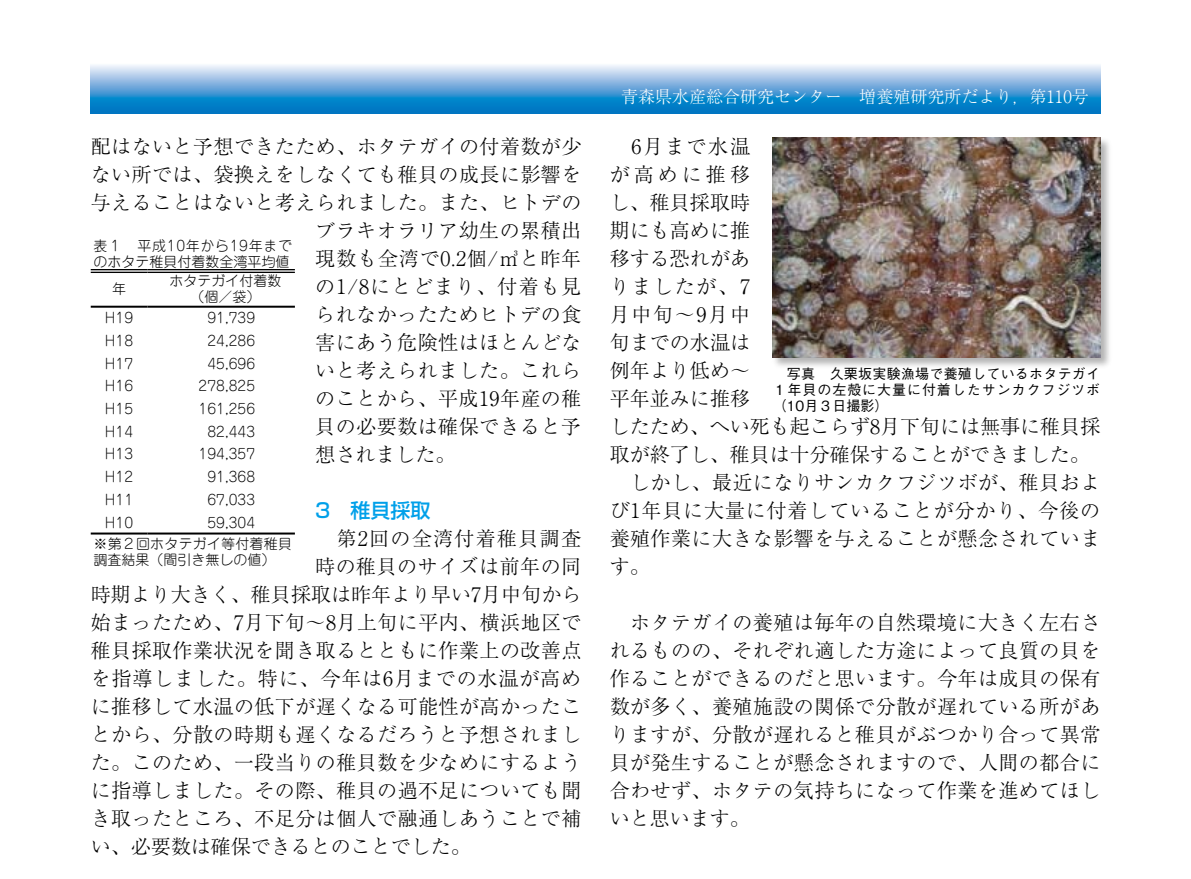
<style>
.page{position:relative;width:1191px;height:879px;background:#fff}
.page>*{position:absolute;margin:0;border:0;box-sizing:border-box;transform-origin:0 0}
.t1{font:300 20px/28px "Ryumin Pr 5";letter-spacing:.025em;color:#000}
.t2{font:300 20px "Ryumin Pr 5";color:#000}
.t3{font:300 20px "Ryumin Pr 5";letter-spacing:.045em;color:#000}
.t4{font:300 20px "Ryumin Pr 5";letter-spacing:.06em;color:#000}
.t5{font:300 20px "Ryumin Pr 5";letter-spacing:.065em;color:#000}
.t6{font:500 20px "Shin Go Pr 5";color:#00a0e9}
.t7{font:300 17px "Ryumin Pr 5";color:#fff}
.t8{font:300 14px/16px "Jun 101 Pro";color:#000}
.t9{font:500 14px/16px "Gothic BBB Pr 5";letter-spacing:.065em;color:#000;text-align:justify}
</style>
<div class="page">
<svg style="left:91px;top:65px;width:1009px;height:48px;background:#61a8da"></svg>
<svg style="left:91px;top:305px;width:204px;height:230px"></svg>
<hr style="left:91px;top:269px;width:56px;height:4px;background:#ababab">
<hr style="left:147px;top:269px;width:148px;height:4px;background:#afafaf">
<hr style="left:91px;top:269px;width:56px;height:1px;background:#000">
<hr style="left:91px;top:272px;width:56px;height:1px;background:#000">
<hr style="left:147px;top:269px;width:148px;height:1px;background:#000">
<hr style="left:147px;top:272px;width:148px;height:1px;background:#000">
<hr style="left:91px;top:306px;width:56px;height:2px;background:#000">
<hr style="left:147px;top:306px;width:148px;height:2px;background:#000">
<hr style="left:91px;top:532px;width:56px;height:2px;background:#000">
<hr style="left:147px;top:532px;width:148px;height:2px;background:#000">
<div style="left:770px;top:136px;width:343px;height:235px;background:#000;opacity:.3"></div>
<img style="left:772px;top:138px;width:328px;height:219px">
<p class="t1" style="left:91px;top:131px;width:492px">配はないと予想できたため、ホタテガイの付着数が少</p>
<p class="t1" style="left:91px;top:159px;width:492px">ない所では、袋換えをしなくても稚貝の成長に影響を</p>
<p class="t1" style="left:91px;top:187px;width:492px">与えることはないと考えられました。また、ヒトデの</p>
<p class="t1" style="left:315px;top:215px;width:267px">ブラキオラリア幼生の累積出</p>
<p class="t3" style="left:315px;top:242px;width:267px">現数も全湾で0.2個/㎥と昨年</p>
<p class="t4" style="left:315px;top:270px;width:267px">の1/8にとどまり、付着も見</p>
<p class="t1" style="left:315px;top:299px;width:267px">られなかったためヒトデの食</p>
<p class="t1" style="left:315px;top:327px;width:267px">害にあう危険性はほとんどな</p>
<p class="t1" style="left:315px;top:355px;width:267px">いと考えられました。これら</p>
<p class="t1" style="left:315px;top:383px;width:267px">のことから、平成19年産の稚</p>
<p class="t1" style="left:315px;top:411px;width:267px">貝の必要数は確保できると予</p>
<p class="t1" style="left:315px;top:439px;width:141px">想されました。</p>
<p class="t6" style="left:315px;top:494px;width:117px">3　稚貝採取</p>
<p class="t5" style="left:315px;top:522px;width:267px">　第2回の全湾付着稚貝調査</p>
<p class="t1" style="left:315px;top:551px;width:267px">時の稚貝のサイズは前年の同</p>
<p class="t2" style="left:91px;top:578px;width:492px">時期より大きく、稚貝採取は昨年より早い7月中旬から</p>
<p class="t1" style="left:91px;top:607px;width:492px">始まったため、7月下旬～8月上旬に平内、横浜地区で</p>
<p class="t1" style="left:91px;top:635px;width:492px">稚貝採取作業状況を聞き取るとともに作業上の改善点</p>
<p class="t3" style="left:91px;top:662px;width:492px">を指導しました。特に、今年は6月までの水温が高め</p>
<p class="t1" style="left:91px;top:691px;width:492px">に推移して水温の低下が遅くなる可能性が高かったこ</p>
<p class="t1" style="left:91px;top:719px;width:492px">とから、分散の時期も遅くなるだろうと予想されまし</p>
<p class="t1" style="left:91px;top:747px;width:492px">た。このため、一段当りの稚貝数を少なめにするよう</p>
<p class="t1" style="left:91px;top:775px;width:492px">に指導しました。その際、稚貝の過不足についても聞</p>
<p class="t1" style="left:91px;top:803px;width:492px">き取ったところ、不足分は個人で融通しあうことで補</p>
<p class="t2" style="left:91px;top:830px;width:382px">い、必要数は確保できるとのことでした。</p>
<p class="t8" style="left:94px;top:236px;width:200px">表１　平成10年から19年までのホタテ稚貝付着数全湾平均値</p>
<p class="t8" style="left:112px;top:279px;width:15px">年</p>
<p class="t8" style="left:169px;top:271px;width:113px;text-align:center">ホタテガイ付着数（個／袋）</p>
<p class="t8" style="left:105px;top:308px;width:30px">H19</p>
<p class="t8" style="left:207px;top:308px;width:49px">91,739</p>
<p class="t8" style="left:105px;top:331px;width:30px">H18</p>
<p class="t8" style="left:207px;top:331px;width:49px">24,286</p>
<p class="t8" style="left:105px;top:354px;width:30px">H17</p>
<p class="t8" style="left:207px;top:354px;width:49px">45,696</p>
<p class="t8" style="left:105px;top:376px;width:30px">H16</p>
<p class="t8" style="left:199px;top:376px;width:58px">278,825</p>
<p class="t8" style="left:105px;top:399px;width:30px">H15</p>
<p class="t8" style="left:199px;top:399px;width:58px">161,256</p>
<p class="t8" style="left:105px;top:422px;width:30px">H14</p>
<p class="t8" style="left:207px;top:422px;width:49px">82,443</p>
<p class="t8" style="left:105px;top:444px;width:30px">H13</p>
<p class="t8" style="left:199px;top:444px;width:58px">194,357</p>
<p class="t8" style="left:105px;top:467px;width:30px">H12</p>
<p class="t8" style="left:207px;top:467px;width:49px">91,368</p>
<p class="t8" style="left:105px;top:490px;width:30px">H11</p>
<p class="t8" style="left:207px;top:490px;width:49px">67,033</p>
<p class="t8" style="left:105px;top:512px;width:30px">H10</p>
<p class="t8" style="left:94px;top:510px;width:200px;line-height:21.2px;text-indent:114px">59,304<br>※第２回ホタテガイ等付着稚貝</p>
<p class="t8" style="left:94px;top:550px;width:184px">調査結果（間引き無しの値）</p>
<p class="t7" style="left:621px;top:83px;width:469px">青森県水産総合研究センター　増養殖研究所だより，第110号</p>
<p class="t1" style="left:609px;top:131px;width:492px">　6月まで水温<br>が高めに推移<br>し、稚貝採取時<br>期にも高めに推<br>移する恐れがあ<br>りましたが、7<br>月中旬～9月中<br>旬までの水温は<br>例年より低め～<br>平年並みに推移<br>したため、へい死も起こらず8月下旬には無事に稚貝採取が終了し、稚貝は十分確保することができました。　しかし、最近になりサンカクフジツボが、稚貝および1年貝に大量に付着していることが分かり、今後の養殖作業に大きな影響を与えることが懸念されています。</p>
<p class="t1" style="left:609px;top:607px;width:492px;text-align:justify">　ホタテガイの養殖は毎年の自然環境に大きく左右されるものの、それぞれ適した方途によって良質の貝を作ることができるのだと思います。今年は成貝の保有数が多く、養殖施設の関係で分散が遅れている所がありますが、分散が遅れると稚貝がぶつかり合って異常貝が発生することが懸念されますので、人間の都合に合わせず、ホタテの気持ちになって作業を進めてほしいと思います。</p>
<p class="t9" style="left:772px;top:364px;width:329px">　写真　久栗坂実験漁場で養殖しているホタテガイ１年貝の左殻に大量に付着したサンカクフジツボ（10月３日撮影）</p>
</div>
